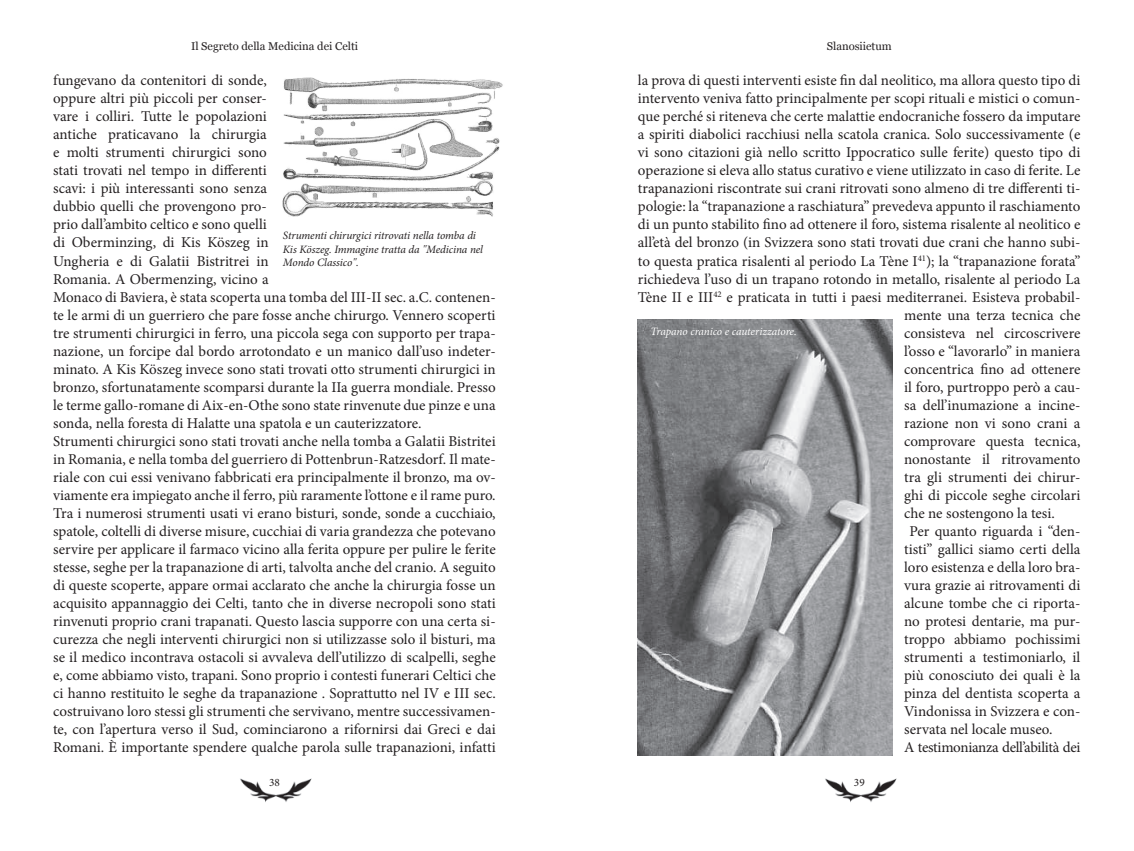
<style>
.page{position:relative;width:1134px;height:851px;background:#fff}
.page>*{position:absolute;margin:0;border:0;box-sizing:border-box;transform-origin:0 0}
.t1{font:15px/18px "Minion Pro";color:#231f20}
.t2{font:15px "Minion Pro";letter-spacing:-.02em;color:#231f20}
.t3{font:italic 11.25px/13.5px "Minion Pro";letter-spacing:-.01em;color:#231f20}
.t4{font:11.25px "Vani";color:#231f20}
.t5{font:italic 11.25px "Minion Pro";letter-spacing:-.01em;color:#fff}
.t6{font:11.25px "Minion Pro";color:#231f20}
</style>
<div class="page">
<img style="left:240px;top:778px;width:72px;height:24px">
<img style="left:825px;top:778px;width:72px;height:24px">
<img style="left:282px;top:77px;width:221px;height:140px">
<img style="left:638px;top:319px;width:254px;height:435px">
<p class="t4" style="left:191px;top:39px;width:169px">Il Segreto della Medicina dei Celti</p>
<p class="t4" style="left:827px;top:39px;width:67px">Slanosiietum</p>
<p class="t1" style="left:638px;top:72px;width:444px">la prova di questi interventi esiste fin dal neolitico, ma allora questo tipo di</p>
<p class="t1" style="left:638px;top:90px;width:444px">intervento veniva fatto principalmente per scopi rituali e mistici o comun-</p>
<p class="t1" style="left:638px;top:108px;width:444px">que perché si riteneva che certe malattie endocraniche fossero da imputare</p>
<p class="t1" style="left:638px;top:126px;width:444px">a spiriti diabolici racchiusi nella scatola cranica. Solo successivamente (e</p>
<p class="t1" style="left:638px;top:144px;width:444px">vi sono citazioni già nello scritto Ippocratico sulle ferite) questo tipo di</p>
<p class="t1" style="left:638px;top:162px;width:444px">operazione si eleva allo status curativo e viene utilizzato in caso di ferite. Le</p>
<p class="t1" style="left:638px;top:180px;width:444px">trapanazioni riscontrate sui crani ritrovati sono almeno di tre differenti ti-</p>
<p class="t1" style="left:638px;top:198px;width:444px">pologie: la “trapanazione a raschiatura” prevedeva appunto il raschiamento</p>
<p class="t1" style="left:638px;top:216px;width:444px">di un punto stabilito fino ad ottenere il foro, sistema risalente al neolitico e</p>
<p class="t1" style="left:638px;top:234px;width:444px">all’età del bronzo (in Svizzera sono stati trovati due crani che hanno subi-</p>
<p class="t1" style="left:638px;top:252px;width:444px">to questa pratica risalenti al periodo La Tène I<sup>41</sup>); la “trapanazione forata”</p>
<p class="t1" style="left:638px;top:270px;width:444px">richiedeva l’uso di un trapano rotondo in metallo, risalente al periodo La</p>
<p class="t1" style="left:638px;top:288px;width:444px">Tène II e III<sup>42</sup> e praticata in tutti i paesi mediterranei. Esisteva probabil-</p>
<p class="t1" style="left:904px;top:306px;width:178px">mente una terza tecnica che</p>
<p class="t1" style="left:904px;top:324px;width:178px">consisteva nel circoscrivere</p>
<p class="t1" style="left:904px;top:342px;width:178px">l’osso e “lavorarlo” in maniera</p>
<p class="t1" style="left:904px;top:360px;width:178px">concentrica fino ad ottenere</p>
<p class="t1" style="left:904px;top:378px;width:178px">il foro, purtroppo però a cau-</p>
<p class="t1" style="left:904px;top:396px;width:178px">sa dell’inumazione a incine-</p>
<p class="t1" style="left:904px;top:414px;width:178px">razione non vi sono crani a</p>
<p class="t1" style="left:904px;top:432px;width:178px">comprovare questa tecnica,</p>
<p class="t1" style="left:904px;top:450px;width:178px">nonostante il ritrovamento</p>
<p class="t1" style="left:904px;top:468px;width:178px">tra gli strumenti dei chirur-</p>
<p class="t1" style="left:904px;top:486px;width:178px">ghi di piccole seghe circolari</p>
<p class="t1" style="left:904px;top:504px;width:152px">che ne sostengono la tesi.</p>
<p class="t1" style="left:909px;top:522px;width:172px">Per quanto riguarda i “den-</p>
<p class="t1" style="left:904px;top:540px;width:178px">tisti” gallici siamo certi della</p>
<p class="t1" style="left:904px;top:558px;width:178px">loro esistenza e della loro bra-</p>
<p class="t1" style="left:904px;top:576px;width:178px">vura grazie ai ritrovamenti di</p>
<p class="t1" style="left:904px;top:594px;width:178px">alcune tombe che ci riporta-</p>
<p class="t1" style="left:904px;top:612px;width:178px">no protesi dentarie, ma pur-</p>
<p class="t1" style="left:904px;top:630px;width:178px">troppo abbiamo pochissimi</p>
<p class="t1" style="left:904px;top:648px;width:178px">strumenti a testimoniarlo, il</p>
<p class="t1" style="left:904px;top:666px;width:178px">più conosciuto dei quali è la</p>
<p class="t1" style="left:904px;top:684px;width:178px">pinza del dentista scoperta a</p>
<p class="t1" style="left:904px;top:702px;width:178px">Vindonissa in Svizzera e con-</p>
<p class="t1" style="left:904px;top:720px;width:150px">servata nel locale museo.</p>
<p class="t2" style="left:904px;top:736px;width:178px">A testimonianza dell’abilità dei</p>
<p class="t1" style="left:53px;top:72px;width:444px">fungevano da contenitori di sonde,<br>oppure altri più piccoli per conser-<br>vare i colliri. Tutte le popolazioni<br>antiche praticavano la chirurgia<br>e molti strumenti chirurgici sono<br>stati trovati nel tempo in differenti<br>scavi: i più interessanti sono senza<br>dubbio quelli che provengono pro-<br>prio dall’ambito celtico e sono quelli<br>di Oberminzing, di Kis Köszeg in<br>Ungheria e di Galatii Bistritrei in<br>Romania. A Obermenzing, vicino a<br>Monaco di Baviera, è stata scoperta una tomba del III-II sec. a.C. contenen&shy;te le armi di un guerriero che pare fosse anche chirurgo. Vennero scoperti tre strumenti chirurgici in ferro, una piccola sega con supporto per trapa&shy;nazione, un forcipe dal bordo arrotondato e un manico dall’uso indeter&shy;minato. A Kis Köszeg invece sono stati trovati otto strumenti chirurgici in bronzo, sfortunatamente scomparsi durante la IIa guerra mondiale. Presso le terme gallo-romane di Aix-en-Othe sono state rinvenute due pinze e una sonda, nella foresta di Halatte una spatola e un cauterizzatore.<br>Strumenti chirurgici sono stati trovati anche nella tomba a Galatii Bistritei in Romania, e nella tomba del guerriero di Pottenbrun-Ratzesdorf. Il mate&shy;riale con cui essi venivano fabbricati era principalmente il bronzo, ma ov&shy;viamente era impiegato anche il ferro, più raramente l’ottone e il rame puro.<br>Tra i numerosi strumenti usati vi erano bisturi, sonde, sonde a cucchiaio, spatole, coltelli di diverse misure, cucchiai di varia grandezza che potevano servire per applicare il farmaco vicino alla ferita oppure per pulire le ferite stesse, seghe per la trapanazione di arti, talvolta anche del cranio. A seguito di queste scoperte, appare ormai acclarato che anche la chirurgia fosse un acquisito appannaggio dei Celti, tanto che in diverse necropoli sono stati rinvenuti proprio crani trapanati. Questo lascia supporre con una certa si&shy;curezza che negli interventi chirurgici non si utilizzasse solo il bisturi, ma se il medico incontrava ostacoli si avvaleva dell’utilizzo di scalpelli, seghe e, come abbiamo visto, trapani. Sono proprio i contesti funerari Celtici che ci hanno restituito le seghe da trapanazione . Soprattutto nel IV e III sec. costruivano loro stessi gli strumenti che servivano, mentre successivamen&shy;te, con l’apertura verso il Sud, cominciarono a rifornirsi dai Greci e dai Romani. È importante spendere qualche parola sulle trapanazioni, infatti</p>
<p class="t3" style="left:283px;top:229px;width:202px">Strumenti chirurgici ritrovati nella tomba di<br>Kis Köszeg. Immagine tratta da "Medicina nel<br>Mondo Classico".</p>
<p class="t5" style="left:651px;top:323px;width:148px">Trapano cranico e cauterizzatore.</p>
<p class="t6" style="left:269px;top:774px;width:12px">38</p>
<p class="t6" style="left:854px;top:774px;width:12px">39</p>
</div>
